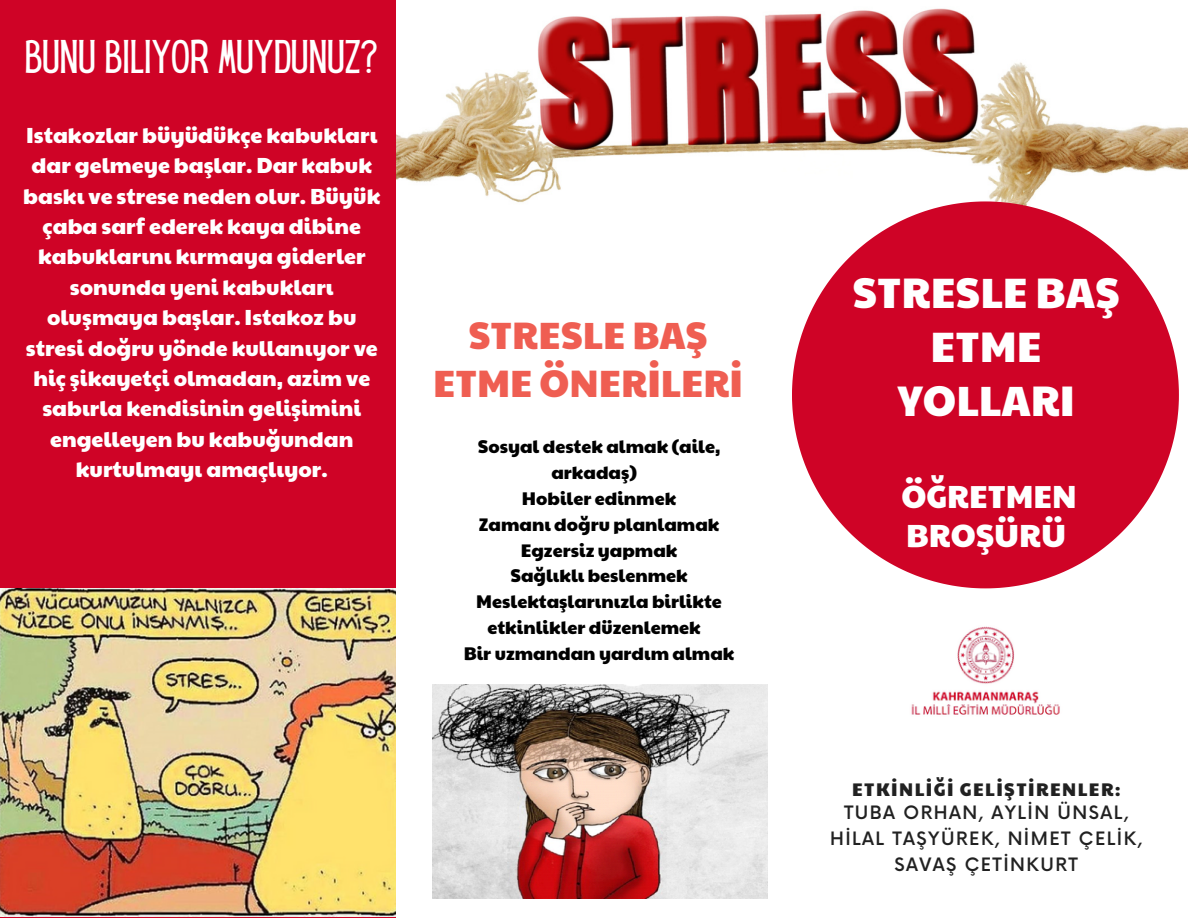
<style>
.page{position:relative;width:1188px;height:918px;background:#fff}
.page>*{position:absolute;margin:0;border:0;box-sizing:border-box;transform-origin:0 0}
.t1{font:41.85px/54px "Paytone One";color:#fff;text-align:center}
.t2{font:41.4px "Hey Gotcha";color:#fff}
.t3{font:37.5px/47.2px "Paytone One";color:#ef5e52;text-align:center}
.t4{font:31.35px/39.3px "Paytone One";color:#fff}
.t5{font:21.45px/30.3px "Paytone One";color:#fff;text-align:center}
.t6{font:18px/25.8px "Paytone One";color:#000;text-align:center}
.t7{font:500 18px/25.8px "Now";letter-spacing:.08em;color:#212121;text-align:center}
.t8{font:18px "Paytone One";letter-spacing:.08em;color:#212121}
</style>
<div class="page">
<img style="left:396px;top:8px;width:792px;height:195px">
<div style="left:0;top:0;width:396px;height:918px;background:#cf0326"></div>
<img style="left:911px;top:588px;width:149px;height:127px">
<svg style="left:792px;top:201px;width:387px;height:387px;fill:#cf0326"></svg>
<img style="left:432px;top:685px;width:335px;height:214px">
<img style="left:0;top:588px;width:396px;height:329px">
<h2 class="t2" style="left:25px;top:40px;width:356px">BUNU BILIYOR MUYDUNUZ?</h2>
<p class="t5" style="left:23px;top:119px;width:359px">Istakozlar büyüdükçe kabukları dar gelmeye başlar. Dar kabuk baskı ve strese neden olur. Büyük çaba sarf ederek kaya dibine kabuklarını kırmaya giderler sonunda yeni kabukları oluşmaya başlar. Istakoz bu stresi doğru yönde kullanıyor ve hiç şikayetçi olmadan, azim ve sabırla kendisinin gelişimini engelleyen bu kabuğundan kurtulmayı amaçlıyor.</p>
<h3 class="t3" style="left:433px;top:310px;width:311px">STRESLE BAŞ<br>ETME ÖNERİLERİ</h3>
<p class="t6" style="left:464px;top:433px;width:272px">Sosyal destek almak (aile, arkadaş)<br>Hobiler edinmek<br>Zamanı doğru planlamak<br>Egzersiz yapmak<br>Sağlıklı beslenmek<br>Meslektaşlarınızla birlikte etkinlikler düzenlemek<br>Bir uzmandan yardım almak</p>
<h1 class="t1" style="left:853px;top:263px;width:269px">STRESLE BAŞ<br>ETME<br>YOLLARI</h1>
<h3 class="t4" style="left:901px;top:475px;width:177px">ÖĞRETMEN<br>BROŞÜRÜ</h3>
<p class="t8" style="left:852px;top:776px;width:270px">ETKİNLİĞİ GELİŞTİRENLER:</p>
<p class="t7" style="left:830px;top:801px;width:313px">TUBA ORHAN, AYLİN ÜNSAL,<br>HİLAL TAŞYÜREK, NİMET ÇELİK,<br>SAVAŞ ÇETİNKURT</p>
</div>
